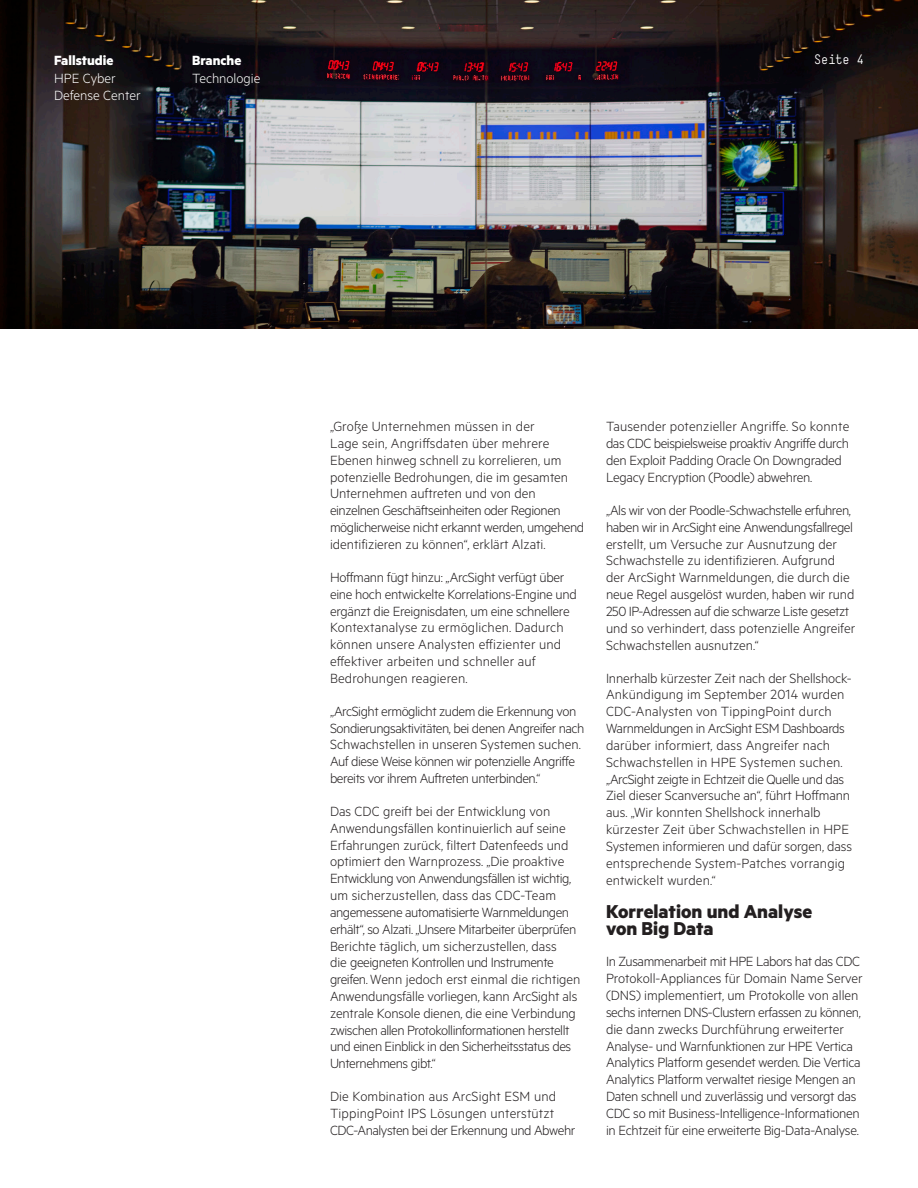
<style>
.page{position:relative;width:918px;height:1188px;background:#fff}
.page>*{position:absolute;margin:0;border:0;box-sizing:border-box;transform-origin:0 0}
.t1{font:700 21px/16.8px "Metric";color:#231f20}
.t2{font:300 15px/16.8px "Metric";letter-spacing:-.01em;color:#231f20}
.t3{font:300 15px/16.8px "Metric";letter-spacing:-.03em;color:#231f20}
.t4{font:300 15px/16.8px "Metric";letter-spacing:.01em;color:#231f20}
.t5{font:300 15px/17.2px "Metric";color:#fff}
.t6{font:700 15px "Metric";color:#fff}
.t7{font:13.5px "HPE Simple";color:#fff}
</style>
<div class="page">
<img style="left:0;top:0;width:918px;height:328px">
<p class="t6" style="left:54px;top:51px;width:61px">Fallstudie</p>
<p class="t7" style="left:814px;top:52px;width:51px">Seite 4</p>
<p class="t5" style="left:54px;top:69px;width:88px">HPE Cyber<br>Defense Center</p>
<p class="t6" style="left:192px;top:51px;width:51px">Branche</p>
<p class="t5" style="left:192px;top:69px;width:70px">Technologie</p>
<p class="t2" style="left:330px;top:418px;width:256px">„Große Unternehmen müssen in der<br>Lage sein, Angriffsdaten über mehrere Ebenen hinweg schnell zu korrelieren, um potenzielle Bedrohungen, die im gesamten Unternehmen auftreten und von den einzelnen Geschäftseinheiten oder Regionen möglicherweise nicht erkannt werden, umgehend identifizieren zu können“, erklärt Alzati.</p>
<p class="t2" style="left:330px;top:568px;width:248px">Hoffmann fügt hinzu: „ArcSight verfügt über eine hoch entwickelte Korrelations-Engine und ergänzt die Ereignisdaten, um eine schnellere Kontextanalyse zu ermöglichen. Dadurch können unsere Analysten effizienter und effektiver arbeiten und schneller auf Bedrohungen reagieren.</p>
<p class="t3" style="left:330px;top:702px;width:256px">„ArcSight ermöglicht zudem die Erkennung von Sondierungsaktivitäten, bei denen Angreifer nach Schwachstellen in unseren Systemen suchen.<br>Auf diese Weise können wir potenzielle Angriffe bereits vor ihrem Auftreten unterbinden.“</p>
<p class="t2" style="left:330px;top:802px;width:252px">Das CDC greift bei der Entwicklung von Anwendungsfällen kontinuierlich auf seine Erfahrungen zurück, filtert Datenfeeds und optimiert den Warnprozess. „Die proaktive Entwicklung von Anwendungsfällen ist wichtig, um sicherzustellen, dass das CDC-Team angemessene automatisierte Warnmeldungen erhält“, so Alzati. „Unsere Mitarbeiter überprüfen Berichte täglich, um sicherzustellen, dass<br>die geeigneten Kontrollen und Instrumente greifen. Wenn jedoch erst einmal die richtigen Anwendungsfälle vorliegen, kann ArcSight als zentrale Konsole dienen, die eine Verbindung zwischen allen Protokollinformationen herstellt und einen Einblick in den Sicherheitsstatus des Unternehmens gibt.“</p>
<p class="t4" style="left:330px;top:1087px;width:247px">Die Kombination aus ArcSight ESM und<br>TippingPoint IPS Lösungen unterstützt<br>CDC-Analysten bei der Erkennung und Abwehr</p>
<p class="t2" style="left:606px;top:418px;width:245px">Tausender potenzieller Angriffe. So konnte das CDC beispielsweise proaktiv Angriffe durch den Exploit Padding Oracle On Downgraded Legacy Encryption (Poodle) abwehren.</p>
<p class="t2" style="left:606px;top:501px;width:251px">„Als wir von der Poodle-Schwachstelle erfuhren, haben wir in ArcSight eine Anwendungsfallregel erstellt, um Versuche zur Ausnutzung der Schwachstelle zu identifizieren. Aufgrund der ArcSight Warnmeldungen, die durch die neue Regel ausgelöst wurden, haben wir rund 250 IP-Adressen auf die schwarze Liste gesetzt und so verhindert, dass potenzielle Angreifer Schwachstellen ausnutzen.“</p>
<p class="t2" style="left:606px;top:669px;width:248px">Innerhalb kürzester Zeit nach der Shellshock-Ankündigung im September 2014 wurden CDC-Analysten von TippingPoint durch Warnmeldungen in ArcSight ESM Dashboards darüber informiert, dass Angreifer nach Schwachstellen in HPE Systemen suchen. „ArcSight zeigte in Echtzeit die Quelle und das Ziel dieser Scanversuche an“, führt Hoffmann aus. „Wir konnten Shellshock innerhalb kürzester Zeit über Schwachstellen in HPE Systemen informieren und dafür sorgen, dass entsprechende System-Patches vorrangig entwickelt wurden.“</p>
<h1 class="t1" style="left:606px;top:902px;width:208px">Korrelation und Analyse von Big Data</h1>
<p class="t2" style="left:606px;top:953px;width:258px">In Zusammenarbeit mit HPE Labors hat das CDC Protokoll-Appliances für Domain Name Server (DNS) implementiert, um Protokolle von allen sechs internen DNS-Clustern erfassen zu können, die dann zwecks Durchführung erweiterter Analyse- und Warnfunktionen zur HPE Vertica Analytics Platform gesendet werden. Die Vertica Analytics Platform verwaltet riesige Mengen an Daten schnell und zuverlässig und versorgt das CDC so mit Business-Intelligence-Informationen in Echtzeit für eine erweiterte Big-Data-Analyse.</p>
</div>
